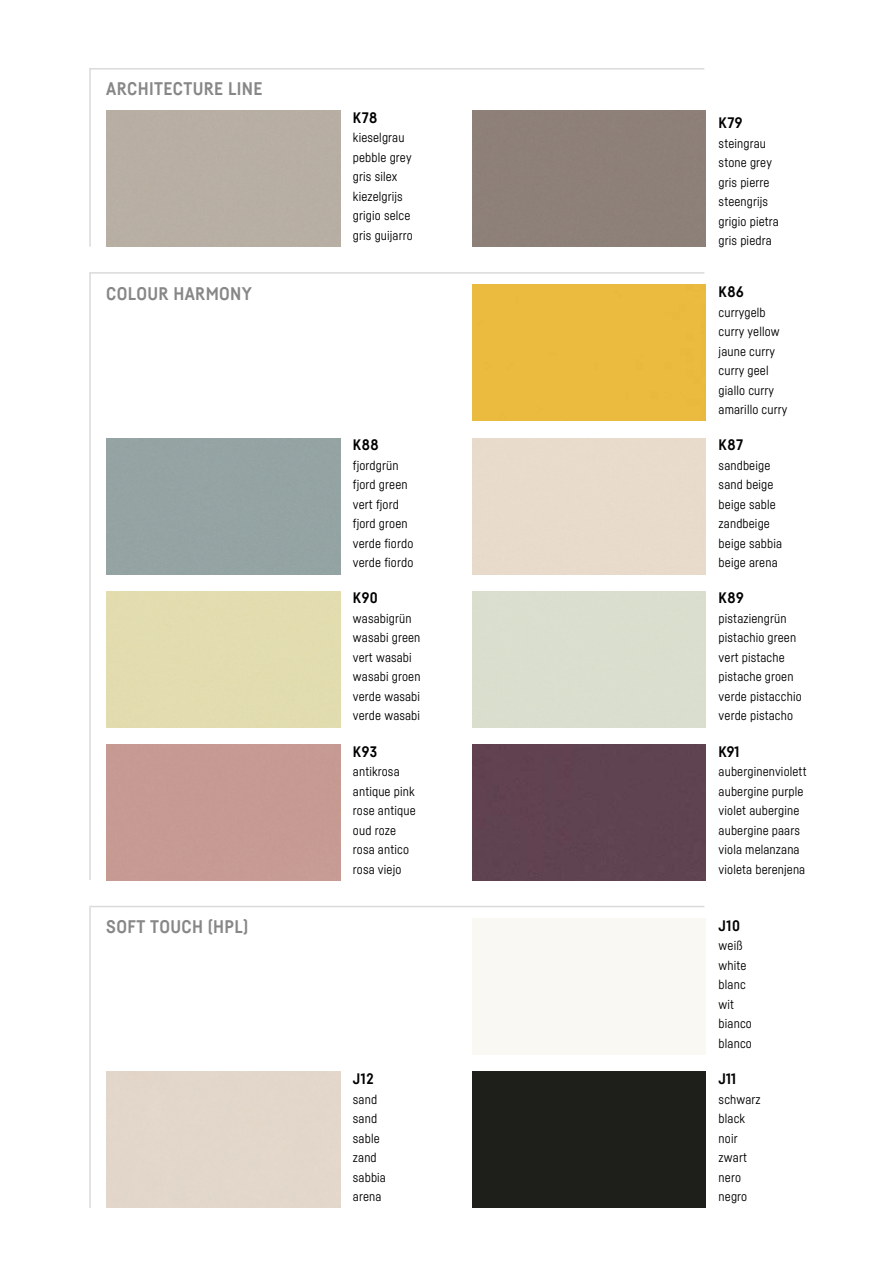
<style>
.page{position:relative;width:893px;height:1263px;background:#fff}
.page>*{position:absolute;margin:0;border:0;box-sizing:border-box;transform-origin:0 0}
.t1{font:700 18px "Sedus Sans";letter-spacing:.02em;color:#878787}
.t2{font:700 15px "Sedus Sans";letter-spacing:.03em;color:#000}
.t3{font:12.75px/19.5px "Sedus Sans";letter-spacing:.01em;color:#000}
</style>
<div class="page">
<hr style="left:89px;top:273px;width:2px;height:607px;background:#dadada">
<hr style="left:89px;top:68px;width:2px;height:179px;background:#dadada">
<hr style="left:89px;top:907px;width:2px;height:301px;background:#dadada">
<hr style="left:89px;top:68px;width:615px;height:2px;background:#dadada">
<hr style="left:89px;top:272px;width:615px;height:2px;background:#dadada">
<hr style="left:89px;top:906px;width:615px;height:1px;background:#dadada">
<div style="left:472px;top:285px;width:234px;height:136px;background:#ebbb3f"></div>
<div style="left:472px;top:744px;width:234px;height:136px;background:#5f4351"></div>
<div style="left:472px;top:1072px;width:234px;height:136px;background:#1e1f1b"></div>
<h1 class="t1" style="left:106px;top:78px;width:158px">ARCHITECTURE LINE</h1>
<h1 class="t1" style="left:106px;top:282px;width:147px">COLOUR HARMONY</h1>
<p class="t2" style="left:353px;top:108px;width:26px">K78</p>
<p class="t3" style="left:353px;top:128px;width:61px">kieselgrau pebble grey gris silex kiezelgrijs grigio selce gris guijarro</p>
<p class="t2" style="left:353px;top:436px;width:27px">K88</p>
<p class="t3" style="left:353px;top:455px;width:62px">fjordgrün fjord green vert fjord fjord groen verde fiordo verde fiordo</p>
<p class="t2" style="left:353px;top:589px;width:26px">K90</p>
<p class="t3" style="left:353px;top:608px;width:69px">wasabigrün wasabi green vert wasabi wasabi groen verde wasabi verde wasabi</p>
<p class="t2" style="left:353px;top:742px;width:26px">K93</p>
<p class="t3" style="left:353px;top:761px;width:64px">antikrosa antique pink rose antique oud roze rosa antico rosa viejo</p>
<p class="t2" style="left:719px;top:114px;width:25px">K79</p>
<p class="t3" style="left:719px;top:133px;width:62px">steingrau stone grey gris pierre steengrijs grigio pietra gris piedra</p>
<p class="t2" style="left:719px;top:283px;width:27px">K86</p>
<p class="t3" style="left:719px;top:302px;width:70px">currygelb curry yellow jaune curry curry geel giallo curry amarillo curry</p>
<p class="t2" style="left:719px;top:436px;width:26px">K87</p>
<p class="t3" style="left:719px;top:455px;width:65px">sandbeige sand beige beige sable zandbeige beige sabbia beige arena</p>
<p class="t2" style="left:719px;top:589px;width:26px">K89</p>
<p class="t3" style="left:719px;top:608px;width:85px">pistaziengrün pistachio green vert pistache pistache groen verde pistacchio verde pistacho</p>
<p class="t2" style="left:719px;top:742px;width:22px">K91</p>
<p class="t3" style="left:719px;top:761px;width:89px">auberginenviolett aubergine purple violet aubergine aubergine paars viola melanzana violeta berenjena</p>
<h1 class="t1" style="left:106px;top:916px;width:144px">SOFT TOUCH (HPL)</h1>
<p class="t2" style="left:719px;top:916px;width:23px">J10</p>
<p class="t3" style="left:719px;top:936px;width:35px">weiß white blanc wit bianco blanco</p>
<p class="t2" style="left:719px;top:1069px;width:19px">J11</p>
<p class="t3" style="left:719px;top:1089px;width:44px">schwarz black noir zwart nero negro</p>
<p class="t2" style="left:353px;top:1069px;width:22px">J12</p>
<p class="t3" style="left:353px;top:1089px;width:35px">sand sand sable zand sabbia arena</p>
</div>
